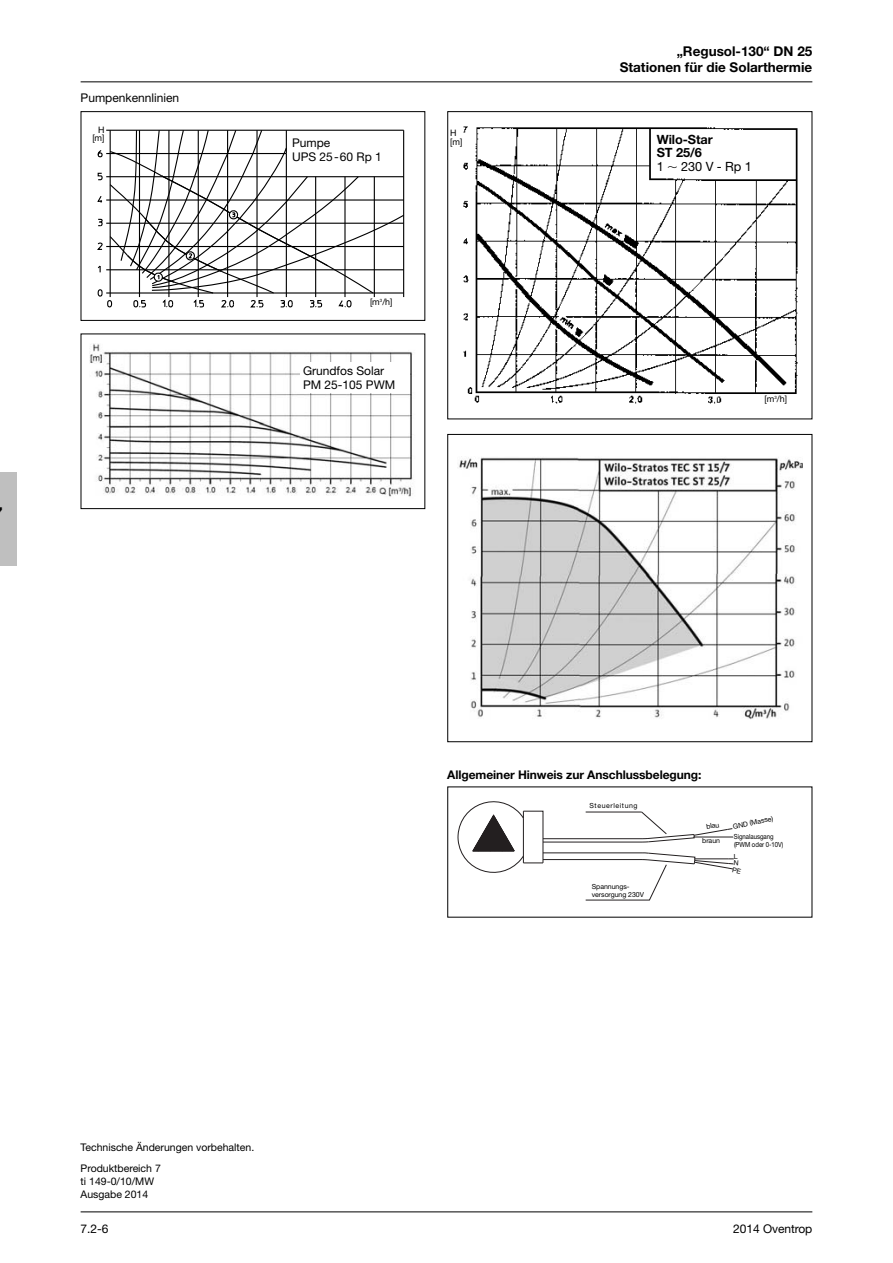
<style>
.page{position:relative;width:893px;height:1263px;background:#fff}
.page>*{position:absolute;margin:0;border:0;box-sizing:border-box;transform-origin:0 0}
.t1{font:700 13.5px/16.2px "Helvetica Neue";color:#000;text-align:right}
.t2{font:700 12.75px/13.8px "Helvetica Neue";letter-spacing:-.005em;color:#000}
.t3{font:12px/14.4px "Helvetica Neue";color:#000}
.t4{font:700 12px "Helvetica Neue";letter-spacing:-.005em;color:#000}
.t5{font:10.5px/21.1px "Helvetica Neue";color:#000}
.t6{font:8.85px/8.9px "Helvetica Neue";color:#000;text-align:right}
.t7{font:6.9px/7.9px "Helvetica Neue";letter-spacing:-.005em;color:#000}
.t8{font:6.9px/8.1px "Helvetica Neue";letter-spacing:-.005em;color:#000;scale:.87 1}
.t9{font:6.9px "Helvetica Neue";letter-spacing:.08em;color:#000}
.s1{font-weight:400}
.s2{font-family:"European Pi Two";font-weight:400}
</style>
<div class="page">
<div style="left:0;top:472px;width:17px;height:94px;background:#bfbfbf"></div>
<hr style="left:81px;top:1211px;width:731px;height:1px;background:#000">
<hr style="left:81px;top:81px;width:731px;height:1px;background:#000">
<svg style="left:97px;top:129px;width:308px;height:179px"></svg>
<div style="left:81px;top:111px;width:344px;height:210px;border:1px solid #000"></div>
<img style="left:463px;top:126px;width:335px;height:207px">
<div style="left:292px;top:138px;width:107px;height:31px;background:#fff"></div>
<div style="left:85px;top:126px;width:21px;height:20px;background:#fff"></div>
<div style="left:367px;top:299px;width:40px;height:13px;background:#fff"></div>
<svg style="left:80px;top:333px;width:732px;height:409px"></svg>
<img style="left:457px;top:456px;width:345px;height:264px">
<div style="left:300px;top:362px;width:109px;height:31px;background:#fff"></div>
<hr style="left:543px;top:859px;width:99px;height:1px;background:#231f20">
<hr style="left:543px;top:853px;width:99px;height:1px;background:#231f20">
<hr style="left:543px;top:842px;width:99px;height:1px;background:#231f20">
<hr style="left:543px;top:838px;width:99px;height:1px;background:#231f20">
<hr style="left:585px;top:812px;width:56px;height:1px;background:#231f20">
<svg style="left:640px;top:811px;width:93px;height:32px"></svg>
<svg style="left:457px;top:801px;width:86px;height:72px"></svg>
<svg style="left:585px;top:852px;width:149px;height:49px"></svg>
<p class="t3" style="left:81px;top:92px;width:100px">Pumpenkennlinien</p>
<p class="t1" style="left:619px;top:44px;width:194px">„Regusol-130“ DN 25<br>Stationen für die Solarthermie</p>
<p class="t6" style="left:92px;top:126px;width:14px">H [m]</p>
<p class="t6" style="left:450px;top:130px;width:14px;text-align:left">H [m]</p>
<p class="t3" style="left:292px;top:137px;width:91px">Pumpe<br>UPS 25-60 Rp 1</p>
<p class="t2" style="left:656px;top:133px;width:97px">Wilo-Star<br>ST 25/6<br><span class="s1">1</span> <span class="s2">-</span> <span class="s1">230 V - Rp 1</span></p>
<p class="t6" style="left:370px;top:299px;width:24px">[m<sup>3</sup>/h]</p>
<p class="t3" style="left:303px;top:364px;width:94px">Grundfos Solar<br>PM 25-105 PWM</p>
<p class="t6" style="left:764px;top:396px;width:24px">[m<sup>3</sup>/h]</p>
<p class="t5" style="left:81px;top:1138px;width:175px">Technische Änderungen vorbehalten.<br>Produktbereich 7</p>
<p class="t5" style="left:81px;top:1176px;width:75px;line-height:12.6px">ti 149-0/10/MW<br>Ausgabe 2014</p>
<p class="t4" style="left:447px;top:770px;width:256px">Allgemeiner Hinweis zur Anschlussbelegung:</p>
<p class="t9" style="left:589px;top:803px;width:49px">Steuerleitung</p>
<p class="t7" style="left:705px;top:824px;width:15px;rotate:-10deg">blau</p>
<p class="t7" style="left:702px;top:837px;width:19px">braun</p>
<p class="t7" style="left:732px;top:823px;width:42px;rotate:-11deg">GND (Masse)</p>
<p class="t8" style="left:733px;top:833px;width:58px;rotate:-1deg">Signalausgang (PWM oder 0-10V)</p>
<p class="t7" style="left:591px;top:883px;width:54px">Spannungs&shy;versorgung 230V</p>
<p class="t3" style="left:81px;top:1223px;width:29px">7.2-6</p>
<p class="t3" style="left:733px;top:1223px;width:81px">2014 Oventrop</p>
</div>
